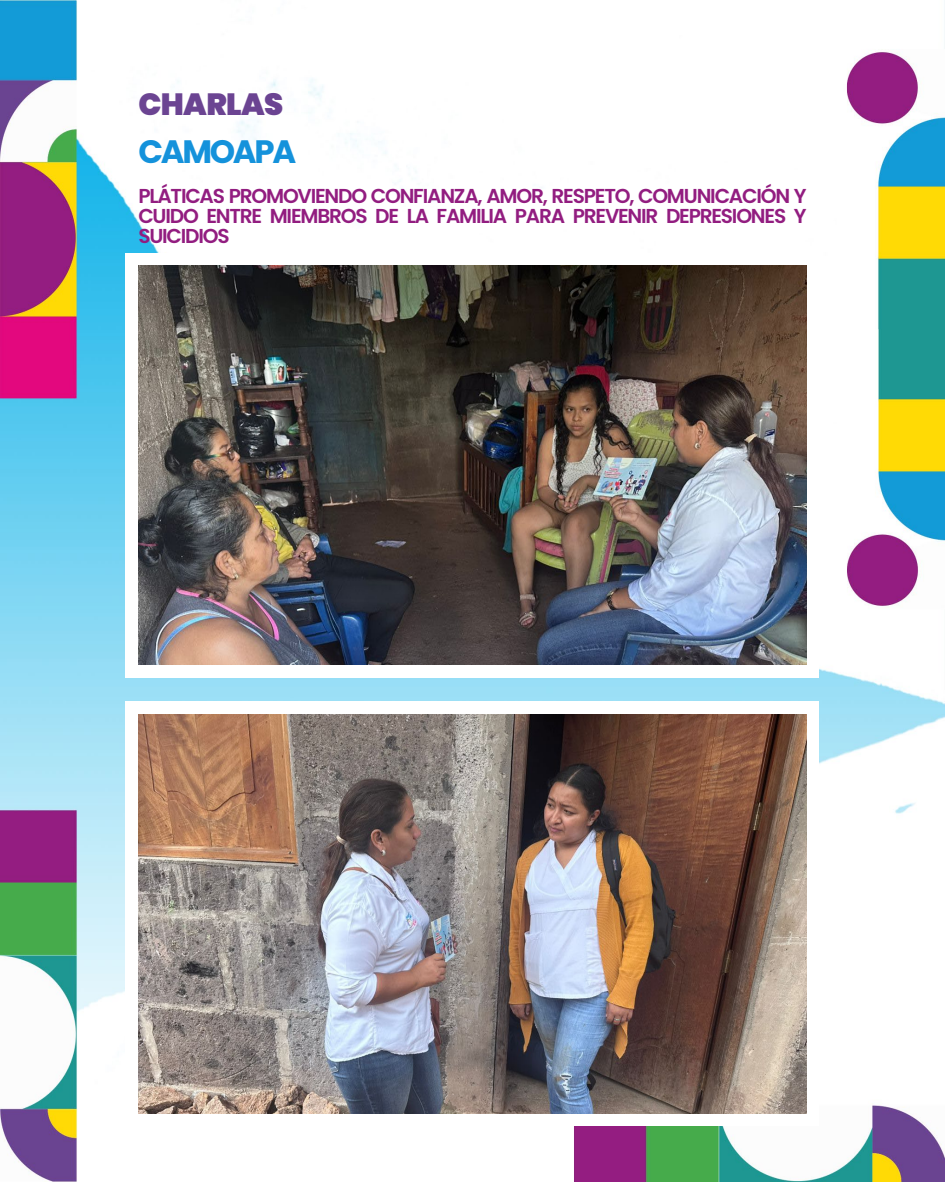
<style>
.page{position:relative;width:945px;height:1182px;background:#fff}
.page>*{position:absolute;margin:0;border:0;box-sizing:border-box;transform-origin:0 0}
.t1{font:700 32.38px "Poppins";letter-spacing:-.07em;color:#1492db}
.t2{font:900 30.62px "Poppins";letter-spacing:-.02em;color:#6b4492}
.t3{font:600 20.12px/20.1px "Poppins";letter-spacing:-.06em;color:#921d80;text-align:justify}
</style>
<div class="page">
<img style="left:0;top:0;width:945px;height:1181px">
<div style="left:126px;top:253px;width:693px;height:424px;background:#fff"></div>
<div style="left:126px;top:701px;width:693px;height:424px;background:#fff"></div>
<img style="left:139px;top:266px;width:667px;height:398px">
<img style="left:139px;top:714px;width:667px;height:398px">
<h2 class="t2" style="left:138px;top:86px;width:147px">CHARLAS</h2>
<h1 class="t1" style="left:138px;top:133px;width:160px">CAMOAPA</h1>
<p class="t3" style="left:138px;top:186px;width:670px">PLÁTICAS PROMOVIENDO CONFIANZA, AMOR, RESPETO, COMUNICACIÓN Y CUIDO ENTRE MIEMBROS DE LA FAMILIA PARA PREVENIR DEPRESIONES Y SUICIDIOS</p>
</div>
